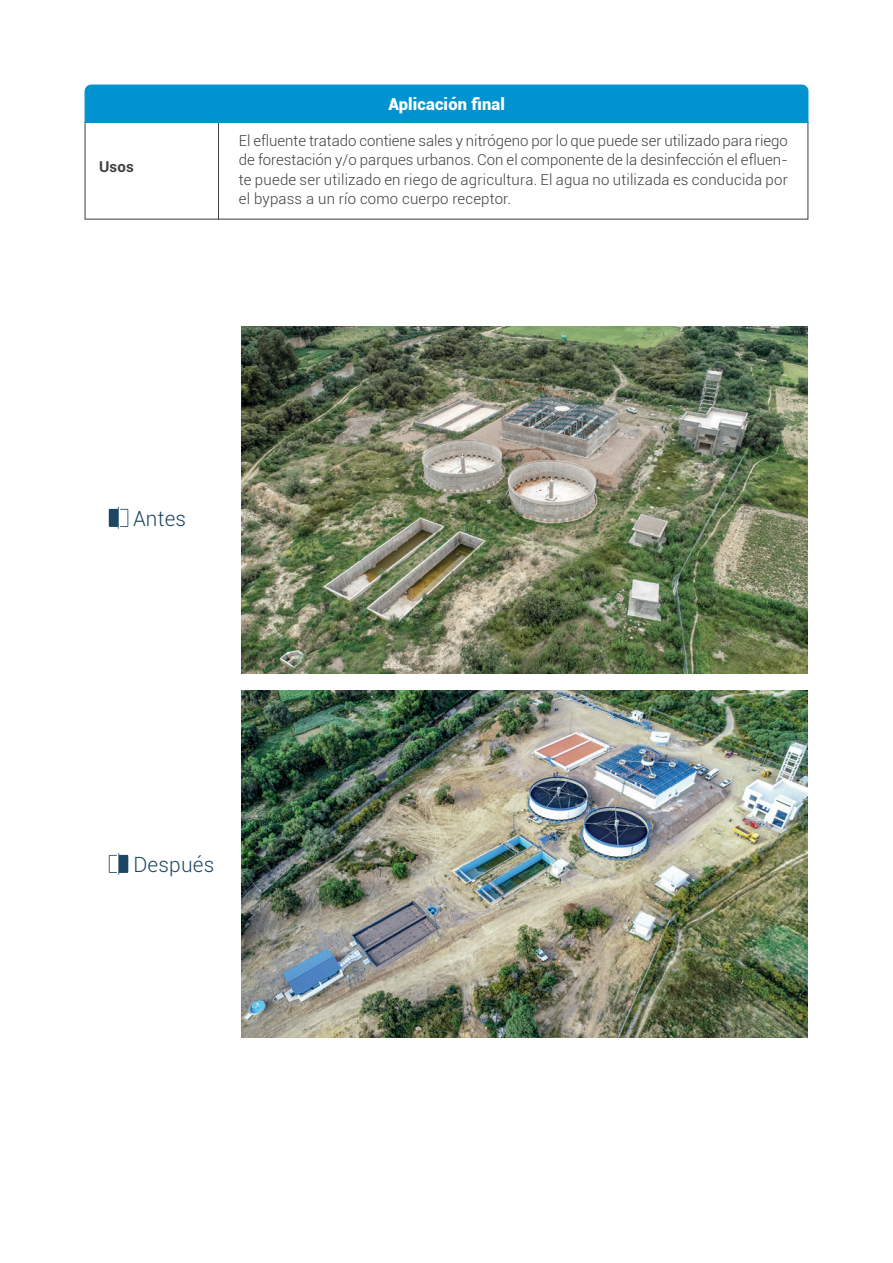
<style>
.page{position:relative;width:893px;height:1263px;background:#fff}
.page>*{position:absolute;margin:0;border:0;box-sizing:border-box;transform-origin:0 0}
.t1{font:300 21px "Roboto";letter-spacing:.01em;color:#1d4662}
.t2{font:900 16.5px "Roboto";letter-spacing:.01em;color:#fff}
.t3{font:300 15px/19.5px "Roboto";letter-spacing:.01em;color:#3e3e3f;text-align:justify}
.t4{font:700 15px "Roboto";color:#3e3e3f}
</style>
<div class="page">
<div style="left:85px;top:85px;width:723px;height:38px;background:#0093d0"></div>
<svg style="left:109px;top:507px;width:19px;height:22px"></svg>
<svg style="left:109px;top:853px;width:19px;height:22px"></svg>
<img style="left:241px;top:326px;width:567px;height:347px">
<img style="left:241px;top:690px;width:567px;height:347px">
<p class="t4" style="left:99px;top:156px;width:36px">Usos</p>
<p class="t2" style="left:388px;top:93px;width:118px">Aplicación final</p>
<p class="t3" style="left:239px;top:130px;width:550px">El efluente tratado contiene sales y nitrógeno por lo que puede ser utilizado para riego de forestación y/o parques urbanos. Con el componente de la desinfección el efluen&shy;te puede ser utilizado en riego de agricultura. El agua no utilizada es conducida por el bypass a un río como cuerpo receptor.</p>
<h1 class="t1" style="left:133px;top:504px;width:55px">Antes</h1>
<h1 class="t1" style="left:133px;top:850px;width:83px">Después</h1>
</div>
